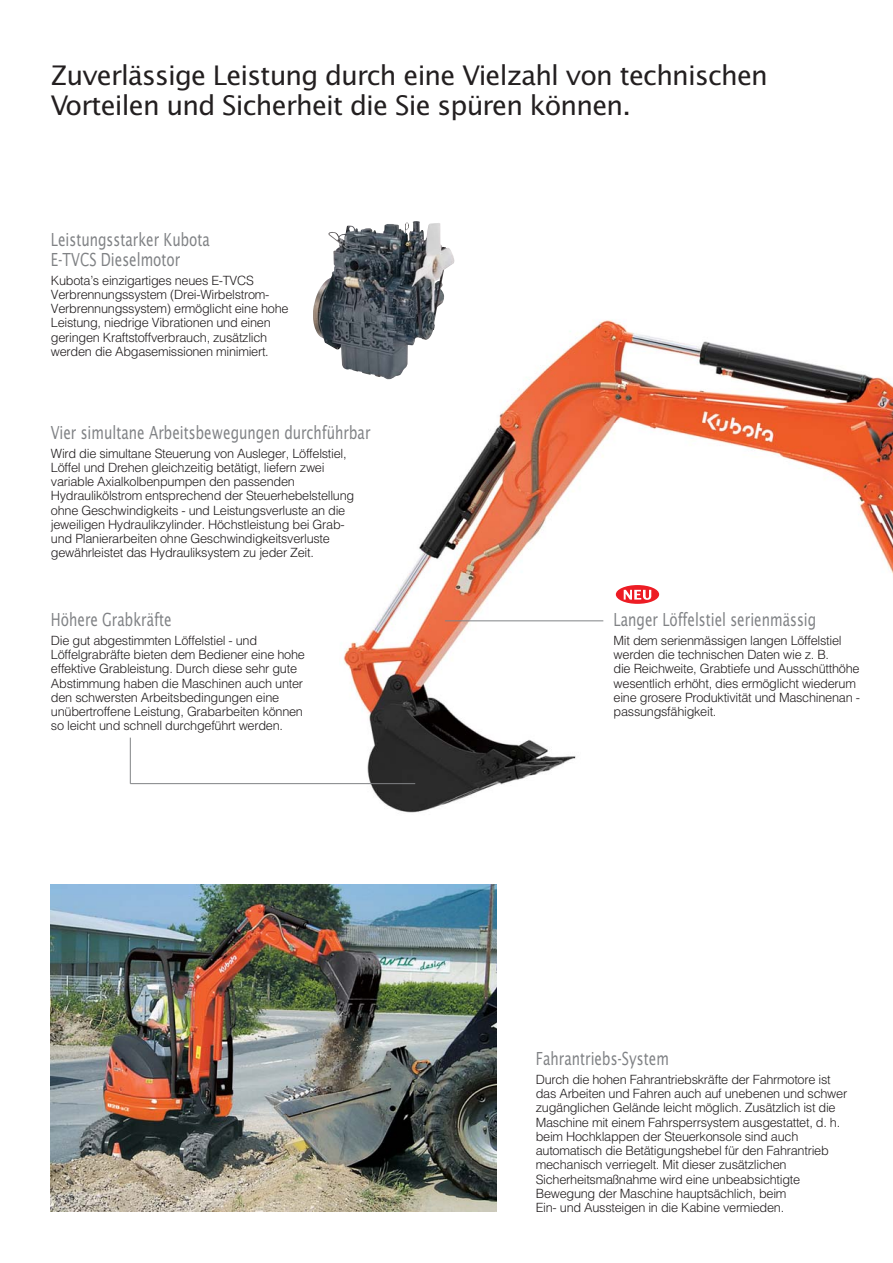
<style>
.page{position:relative;width:893px;height:1263px;background:#fff}
.page>*{position:absolute;margin:0;border:0;box-sizing:border-box;transform-origin:0 0}
.t1{font:27px/30px "Lucida Sans";letter-spacing:-.03em;color:#231f20}
.t2{font:18px/19.5px "Lucida Sans";color:#808285;scale:.75 1}
.t3{font:300 12.75px/14.2px "Helvetica";letter-spacing:-.02em;color:#231f20}
</style>
<div class="page">
<img style="left:339px;top:320px;width:554px;height:493px">
<img style="left:51px;top:884px;width:446px;height:328px">
<hr style="left:130px;top:738px;width:1px;height:46px;background:#808285">
<hr style="left:130px;top:783px;width:285px;height:1px;background:#808285">
<hr style="left:445px;top:620px;width:158px;height:1px;background:#808285">
<img style="left:313px;top:221px;width:142px;height:149px">
<svg style="left:616px;top:585px;width:43px;height:19px"></svg>
<svg style="left:624px;top:590px;width:27px;height:10px"></svg>
<h1 class="t1" style="left:51px;top:62px;width:718px">Zuverlässige Leistung durch eine Vielzahl von technischen<br>Vorteilen und Sicherheit die Sie spüren können.</h1>
<h2 class="t2" style="left:51px;top:231px;width:214px">Leistungsstarker Kubota<br>E-TVCS Dieselmotor</h2>
<p class="t3" style="left:51px;top:274px;width:239px">Kubota’s einzigartiges neues E-TVCS Verbrennungssystem (Drei-Wirbelstrom-Verbrennungssystem) ermöglicht eine hohe Leistung, niedrige Vibrationen und einen geringen Kraftstoffverbrauch, zusätzlich werden die Abgasemissionen minimiert.</p>
<h2 class="t2" style="left:51px;top:424px;width:428px">Vier simultane Arbeitsbewegungen durchführbar</h2>
<p class="t3" style="left:51px;top:447px;width:305px">Wird die simultane Steuerung von Ausleger, Löffelstiel, Löffel und Drehen gleichzeitig betätigt, liefern zwei variable Axialkolbenpumpen den passenden Hydraulikölstrom entsprechend der Steuerhebelstellung ohne Geschwindigkeits - und Leistungsverluste an die jeweiligen Hydraulikzylinder. Höchstleistung bei Grab&shy;und Planierarbeiten ohne Geschwindigkeitsverluste gewährleistet das Hydrauliksystem zu jeder Zeit.</p>
<h2 class="t2" style="left:51px;top:611px;width:163px">Höhere Grabkräfte</h2>
<p class="t3" style="left:51px;top:635px;width:255px">Die gut abgestimmten Löffelstiel - und Löffelgrabräfte bieten dem Bediener eine hohe effektive Grableistung. Durch diese sehr gute Abstimmung haben die Maschinen auch unter den schwersten Arbeitsbedingungen eine unübertroffene Leistung, Grabarbeiten können so leicht und schnell durchgeführt werden.</p>
<h2 class="t2" style="left:613px;top:611px;width:272px">Langer Löffelstiel serienmässig</h2>
<p class="t3" style="left:613px;top:635px;width:248px">Mit dem serienmässigen langen Löffelstiel werden die technischen Daten wie z. B.<br>die Reichweite, Grabtiefe und Ausschütthöhe wesentlich erhöht, dies ermöglicht wiederum eine grosere Produktivität und Maschinenan - passungsfähigkeit.</p>
<h2 class="t2" style="left:536px;top:1050px;width:179px">Fahrantriebs-System</h2>
<p class="t3" style="left:536px;top:1074px;width:313px">Durch die hohen Fahrantriebskräfte der Fahrmotore ist das Arbeiten und Fahren auch auf unebenen und schwer zugänglichen Gelände leicht möglich. Zusätzlich ist die Maschine mit einem Fahrsperrsystem ausgestattet, d. h. beim Hochklappen der Steuerkonsole sind auch automatisch die Betätigungshebel für den Fahrantrieb mechanisch verriegelt. Mit dieser zusätzlichen Sicherheitsmaßnahme wird eine unbeabsichtigte Bewegung der Maschine hauptsächlich, beim<br>Ein- und Aussteigen in die Kabine vermieden.</p>
</div>
